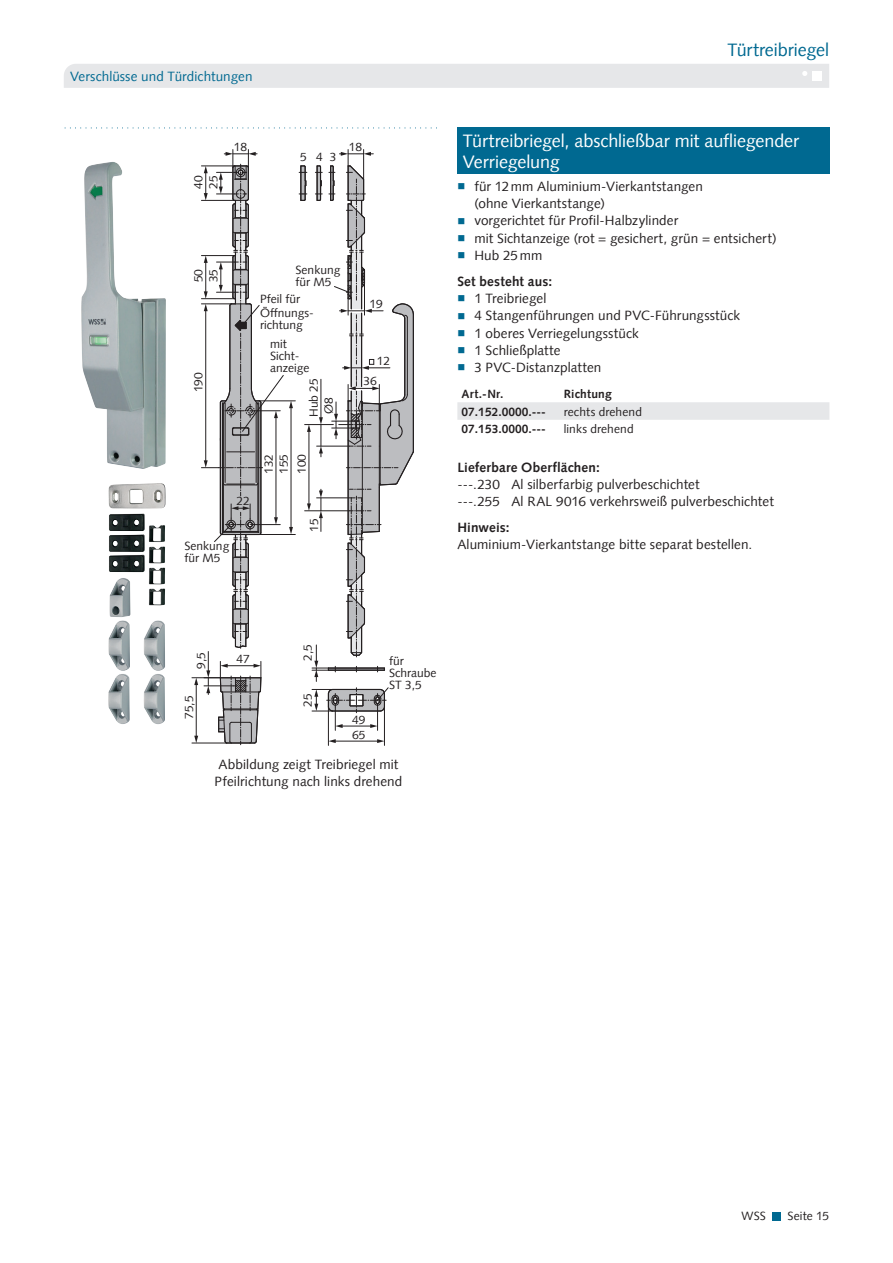
<style>
.page{position:relative;width:893px;height:1263px;background:#fff}
.page>*{position:absolute;margin:0;border:0;box-sizing:border-box;transform-origin:0 0}
.t1{font:18px/21.6px "Syntax Com";letter-spacing:-.005em;color:#fff}
.t2{font:18px "Syntax Com";letter-spacing:-.005em;color:#006991}
.t3{font:13.5px/17.2px "Syntax Com";letter-spacing:.005em;color:#231f20}
.t4{font:700 13.5px "Syntax Com";letter-spacing:.01em;color:#231f20}
.t5{font:13.5px "Syntax Com";letter-spacing:.005em;color:#006991}
.t6{font:12px/15.1px "Syntax Com";color:#231f20}
.t7{font:700 12px "Syntax Com";color:#231f20}
</style>
<div class="page">
<div style="left:772px;top:1212px;width:9px;height:8px;background:#006991"></div>
<div style="left:64px;top:64px;width:765px;height:24px;background:#e6e7e9"></div>
<div style="left:813px;top:71px;width:9px;height:9px;background:#fff"></div>
<svg style="left:65px;top:128px;width:372px;height:1px"></svg>
<div style="left:457px;top:128px;width:372px;height:46px;background:#006991"></div>
<div style="left:457px;top:402px;width:372px;height:18px;background:#e6e7e9"></div>
<img style="left:81px;top:162px;width:85px;height:369px">
<hr style="left:328px;top:707px;width:1px;height:38px;background:#231f20">
<hr style="left:384px;top:707px;width:1px;height:38px;background:#231f20">
<hr style="left:334px;top:741px;width:44px;height:1px;background:#231f20">
<svg style="left:328px;top:739px;width:8px;height:4px"></svg>
<svg style="left:377px;top:739px;width:7px;height:4px"></svg>
<svg style="left:312px;top:687px;width:77px;height:43px"></svg>
<hr style="left:259px;top:534px;width:36px;height:1px;background:#231f20">
<hr style="left:259px;top:401px;width:36px;height:1px;background:#231f20">
<svg style="left:299px;top:149px;width:115px;height:532px"></svg>
<svg style="left:192px;top:149px;width:101px;height:597px"></svg>
<p class="t5" style="left:70px;top:68px;width:184px">Verschlüsse und Türdichtungen</p>
<p class="t6" style="left:191px;top:189px;width:15px;rotate:-90deg">40<br>25</p>
<p class="t6" style="left:234px;top:139px;width:15px">18</p>
<p class="t6" style="left:300px;top:150px;width:38px">543</p>
<p class="t6" style="left:349px;top:139px;width:15px">18</p>
<p class="t6" style="left:191px;top:282px;width:15px;rotate:-90deg">50<br>35</p>
<p class="t6" style="left:296px;top:263px;width:46px;line-height:12.3px">Senkung für M5</p>
<p class="t6" style="left:260px;top:292px;width:55px;line-height:13.8px">Pfeil für<br>Öffnungs-</p>
<p class="t6" style="left:260px;top:315px;width:44px;line-height:19.5px;text-align:center">richtung mit</p>
<p class="t6" style="left:270px;top:350px;width:41px;line-height:12px">Sicht&shy;anzeige</p>
<p class="t6" style="left:191px;top:392px;width:22px;rotate:-90deg">190</p>
<p class="t6" style="left:306px;top:417px;width:40px;rotate:-90deg">Hub 25</p>
<p class="t6" style="left:321px;top:414px;width:18px;rotate:-90deg">Ø8</p>
<p class="t6" style="left:236px;top:493px;width:15px">22</p>
<p class="t6" style="left:261px;top:474px;width:22px;rotate:-90deg">132<br>155</p>
<p class="t6" style="left:294px;top:474px;width:22px;rotate:-90deg">100</p>
<p class="t6" style="left:306px;top:532px;width:15px;rotate:-90deg">15</p>
<p class="t6" style="left:369px;top:296px;width:15px">19</p>
<p class="t6" style="left:377px;top:353px;width:15px">12</p>
<p class="t6" style="left:364px;top:373px;width:15px">36</p>
<h1 class="t2" style="left:727px;top:39px;width:103px">Türtreibriegel</h1>
<h1 class="t1" style="left:463px;top:130px;width:338px">Türtreibriegel, abschließbar mit aufliegender<br>Verriegelung</h1>
<p class="t3" style="left:474px;top:178px;width:304px">für 12mm Aluminium-Vierkantstangen<br>(ohne Vierkantstange)<br>vorgerichtet für Profil-Halbzylinder<br>mit Sichtanzeige (rot = gesichert, grün = entsichert)<br>Hub 25mm</p>
<p class="t4" style="left:457px;top:273px;width:96px">Set besteht aus:</p>
<p class="t3" style="left:474px;top:290px;width:267px">1 Treibriegel<br>4 Stangenführungen und PVC-Führungsstück<br>1 oberes Verriegelungsstück<br>1 Schließplatte<br>3 PVC-Distanzplatten</p>
<p class="t7" style="left:462px;top:387px;width:43px">Art.-Nr.</p>
<p class="t7" style="left:564px;top:387px;width:49px">Richtung</p>
<p class="t7" style="left:462px;top:404px;width:86px">07.152.0000.---</p>
<p class="t6" style="left:564px;top:404px;width:80px">rechts drehend</p>
<p class="t7" style="left:462px;top:422px;width:86px">07.153.0000.---</p>
<p class="t6" style="left:564px;top:421px;width:72px">links drehend</p>
<p class="t4" style="left:457px;top:459px;width:144px">Lieferbare Oberflächen:</p>
<p class="t3" style="left:457px;top:476px;width:318px">---.230 Al silberfarbig pulverbeschichtet<br>---.255 Al RAL 9016 verkehrsweiß pulverbeschichtet</p>
<p class="t4" style="left:457px;top:519px;width:54px">Hinweis:</p>
<p class="t6" style="left:185px;top:538px;width:46px">Senkung</p>
<p class="t3" style="left:457px;top:536px;width:296px">Aluminium-Vierkantstange bitte separat bestellen.</p>
<p class="t6" style="left:185px;top:550px;width:37px">für M5</p>
<p class="t6" style="left:193px;top:669px;width:18px;rotate:-90deg">9,5</p>
<p class="t6" style="left:181px;top:719px;width:25px;rotate:-90deg">75,5</p>
<p class="t6" style="left:236px;top:651px;width:15px">47</p>
<p class="t6" style="left:300px;top:661px;width:18px;rotate:-90deg">2,5</p>
<p class="t6" style="left:300px;top:707px;width:15px;rotate:-90deg">25</p>
<p class="t6" style="left:352px;top:712px;width:15px">49<br>65</p>
<p class="t6" style="left:389px;top:654px;width:49px;line-height:12.5px">für<br>Schraube<br>ST 3,5</p>
<p class="t3" style="left:215px;top:755px;width:189px">Abbildung zeigt Treibriegel mit<br>Pfeilrichtung nach links drehend</p>
<p class="t6" style="left:741px;top:1208px;width:26px">WSS</p>
<p class="t6" style="left:787px;top:1208px;width:43px">Seite 15</p>
</div>
